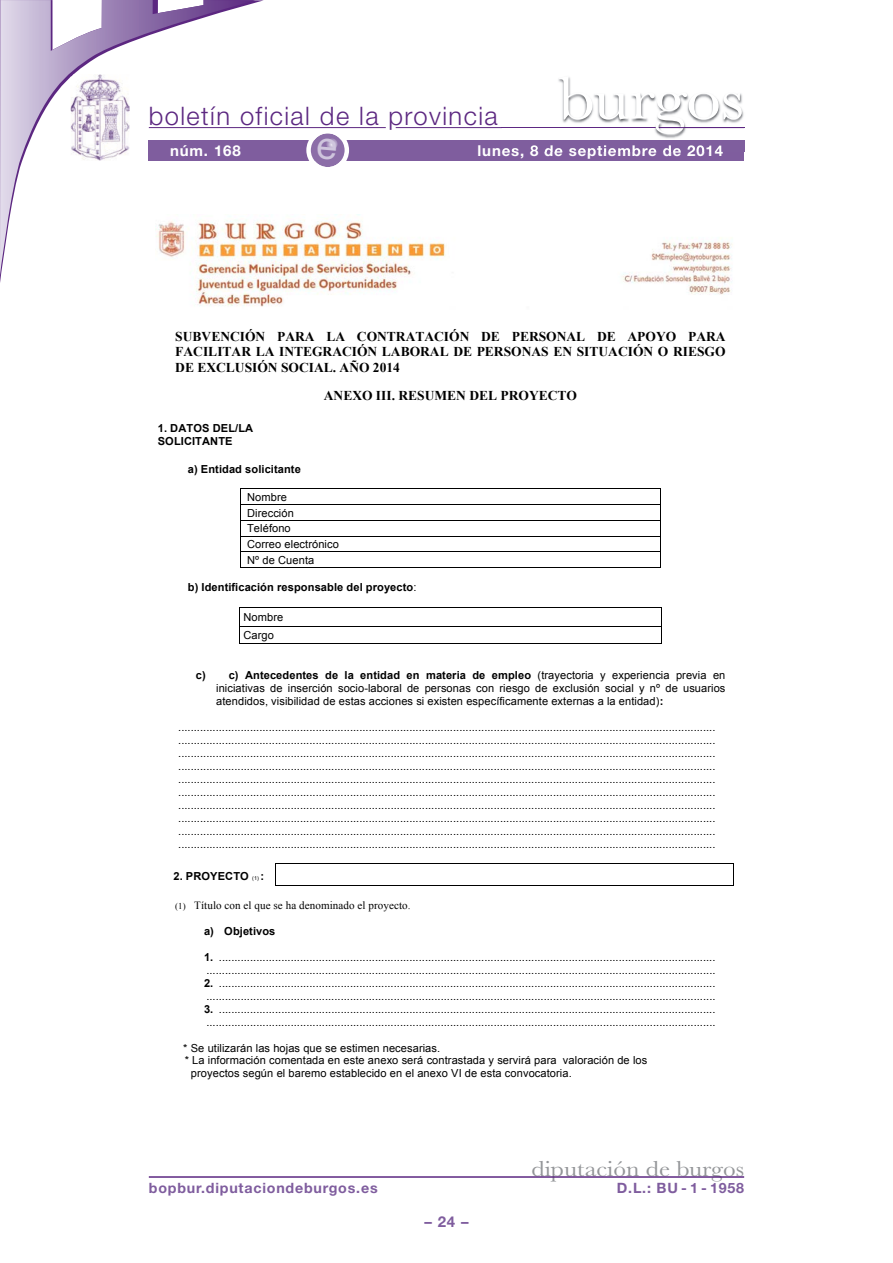
<style>
.page{position:relative;width:893px;height:1263px;background:#fff}
.page>*{position:absolute;margin:0;border:0;box-sizing:border-box;transform-origin:0 0}
.t1{font:63px "Baskerville";letter-spacing:-.01em;color:#fff;scale:1.12 1}
.t2{font:300 25.5px "Helvetica Neue";letter-spacing:.055em;color:#5c2781}
.t3{font:22.5px "Baskerville";color:#939598;scale:1.12 1}
.t4{font:700 15px "Helvetica Neue";letter-spacing:.055em;color:#fff}
.t5{font:700 15px "Helvetica Neue";color:#7f5d9e}
.t6{font:700 14.25px "Helvetica Neue";letter-spacing:.055em;color:#7f5d9e}
.t7{font:700 13.5px/15.6px "Times New Roman";color:#000;text-align:justify}
.t8{font:11.1px/12.9px "Arial";letter-spacing:.01em;color:#000}
.t9{font:700 11.1px/12.9px "Arial";letter-spacing:.01em;color:#000}
.t10{font:11.1px "Times New Roman";letter-spacing:.01em;color:#000}
.s1{font-weight:400}
.s2{font-weight:700}
.s3{font-weight:400;font-size:5.4px}
.s4{font-size:8.85px}
</style>
<div class="page">
<hr style="left:396px;top:127px;width:348px;height:1px;background:#5c2781">
<hr style="left:149px;top:127px;width:237px;height:1px;background:#5c2781">
<svg style="left:0;top:0;width:255px;height:275px"></svg>
<div style="left:149px;top:140px;width:595px;height:20px;background:#7f5d9e"></div>
<hr style="left:149px;top:1176px;width:595px;height:2px;background:#5c2781">
<img style="left:558px;top:76px;width:187px;height:75px">
<img style="left:558px;top:127px;width:101px;height:1px">
<img style="left:545px;top:140px;width:199px;height:11px">
<img style="left:502px;top:145px;width:36px;height:6px">
<hr style="left:659px;top:127px;width:85px;height:1px;background:#5c2781">
<img style="left:71px;top:74px;width:59px;height:87px">
<img style="left:156px;top:215px;width:577px;height:92px">
<hr style="left:241px;top:489px;width:419px;height:1px;background:#000">
<hr style="left:241px;top:504px;width:419px;height:1px;background:#000">
<hr style="left:241px;top:520px;width:419px;height:1px;background:#000">
<hr style="left:241px;top:536px;width:419px;height:1px;background:#000">
<hr style="left:241px;top:552px;width:419px;height:1px;background:#000">
<hr style="left:241px;top:567px;width:419px;height:1px;background:#000">
<svg style="left:660px;top:489px;width:1px;height:79px"></svg>
<hr style="left:240px;top:607px;width:421px;height:1px;background:#000">
<hr style="left:240px;top:627px;width:421px;height:1px;background:#000">
<svg style="left:239px;top:607px;width:1px;height:37px"></svg>
<hr style="left:240px;top:643px;width:421px;height:1px;background:#000">
<svg style="left:661px;top:607px;width:1px;height:37px"></svg>
<hr style="left:276px;top:863px;width:457px;height:1px;background:#000">
<svg style="left:275px;top:863px;width:1px;height:23px"></svg>
<hr style="left:276px;top:885px;width:457px;height:1px;background:#000">
<svg style="left:733px;top:863px;width:1px;height:23px"></svg>
<svg style="left:306px;top:133px;width:43px;height:34px"></svg>
<h2 class="t2" style="left:149px;top:100px;width:350px">boletín oficial de la provincia</h2>
<h1 class="t1" style="left:558px;top:60px;width:168px">burgos</h1>
<h3 class="t4" style="left:170px;top:141px;width:72px">núm. 168</h3>
<h3 class="t4" style="left:478px;top:141px;width:247px">lunes, 8 de septiembre de 2014</h3>
<p class="t7" style="left:175px;top:328px;width:552px">SUBVENCIÓN PARA LA CONTRATACIÓN DE PERSONAL DE APOYO PARA FACILITAR LA INTEGRACIÓN LABORAL DE PERSONAS EN SITUACIÓN O RIESGO DE EXCLUSIÓN SOCIAL. AÑO 2014</p>
<p class="t7" style="left:324px;top:388px;width:255px">ANEXO III. RESUMEN DEL PROYECTO</p>
<p class="t9" style="left:158px;top:422px;width:97px">1. DATOS DEL/LA<br>SOLICITANTE</p>
<p class="t9" style="left:188px;top:463px;width:114px">a) Entidad solicitante</p>
<p class="t8" style="left:247px;top:489px;width:93px;line-height:15.8px">Nombre<br>Dirección<br>Teléfono<br>Correo electrónico<br>Nº de Cuenta</p>
<p class="t9" style="left:188px;top:581px;width:230px">b) Identificación responsable del proyecto<span class="s1">:</span></p>
<p class="t8" style="left:243px;top:608px;width:41px;line-height:18.1px">Nombre<br>Cargo</p>
<p class="t8" style="left:216px;top:669px;width:511px;text-align:justify;text-indent:-20px"><span class="s2">c) c) Antecedentes de la entidad en materia de empleo</span> (trayectoria y experiencia previa en iniciativas de inserción socio-laboral de personas con riesgo de exclusión social y nº de usuarios atendidos, visibilidad de estas acciones si existen específicamente externas a la entidad)<span class="s2">:</span></p>
<p class="t8" style="left:178px;top:721px;width:539px;text-align:justify">............................................................................................................................................................................ ............................................................................................................................................................................ ............................................................................................................................................................................ ............................................................................................................................................................................ ............................................................................................................................................................................ ............................................................................................................................................................................ ............................................................................................................................................................................ ............................................................................................................................................................................ ............................................................................................................................................................................ ............................................................................................................................................................................</p>
<p class="t9" style="left:173px;top:870px;width:92px">2. PROYECTO <span class="s3">(1)</span> :</p>
<p class="t10" style="left:175px;top:899px;width:237px"><span class="s4">(1)</span> Título con el que se ha denominado el proyecto.</p>
<p class="t9" style="left:204px;top:925px;width:73px">a) Objetivos</p>
<p class="t8" style="left:204px;top:950px;width:513px"><span class="s2">1.</span> ............................................................................................................................................................... ...................................................................................................................................................................</p>
<p class="t8" style="left:204px;top:976px;width:513px"><span class="s2">2.</span> ............................................................................................................................................................... ...................................................................................................................................................................</p>
<p class="t8" style="left:204px;top:1002px;width:513px"><span class="s2">3.</span> ............................................................................................................................................................... ...................................................................................................................................................................</p>
<p class="t8" style="left:183px;top:1041px;width:258px">* Se utilizarán las hojas que se estimen necesarias.</p>
<p class="t8" style="left:185px;top:1054px;width:464px">* La información comentada en este anexo será contrastada y servirá para valoración de los</p>
<p class="t8" style="left:191px;top:1067px;width:382px">proyectos según el baremo establecido en el anexo VI de esta convocatoria.</p>
<h3 class="t3" style="left:531px;top:1155px;width:191px">diputación de burgos</h3>
<p class="t6" style="left:149px;top:1179px;width:230px">bopbur.diputaciondeburgos.es</p>
<p class="t6" style="left:617px;top:1179px;width:129px">D.L.: BU - 1 - 1958</p>
<h3 class="t5" style="left:424px;top:1212px;width:46px">–24–</h3>
</div>
